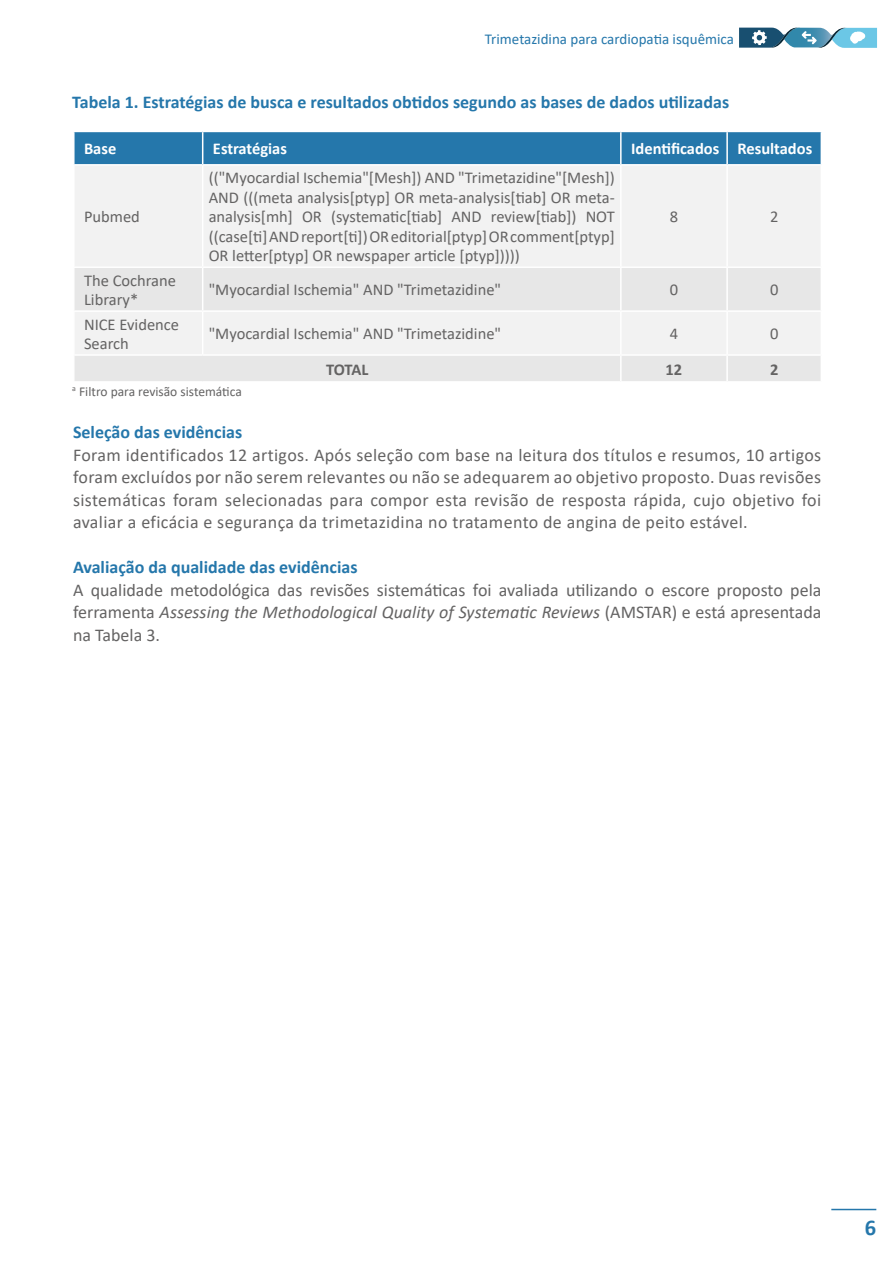
<style>
.page{position:relative;width:893px;height:1263px;background:#fff}
.page>*{position:absolute;margin:0;border:0;box-sizing:border-box;transform-origin:0 0}
.t1{font:700 22.5px "Calibri";color:#2577ab}
.t2{font:18px/22.5px "Calibri";color:#646363;text-align:justify}
.t3{font:700 18px "Calibri";color:#2577ab}
.t4{font:16.5px/19.5px "Calibri";color:#646363}
.t5{font:700 16.5px "Calibri";color:#fff}
.t6{font:700 16.5px "Calibri";letter-spacing:-.02em;color:#646363}
.t7{font:15px "Calibri";color:#2577ab}
.t8{font:13.5px "Calibri";color:#646363}
.s1{font-style:italic}
</style>
<div class="page">
<hr style="left:831px;top:1209px;width:45px;height:1px;background:#2577ab">
<svg style="left:739px;top:28px;width:138px;height:20px"></svg>
<div style="left:75px;top:132px;width:746px;height:32px;background:#2577ab"></div>
<div style="left:74px;top:165px;width:129px;height:102px;background:#f2f2f2"></div>
<div style="left:204px;top:166px;width:616px;height:100px;background:#f2f2f2"></div>
<div style="left:75px;top:268px;width:746px;height:42px;background:#e7e7e7"></div>
<hr style="left:202px;top:132px;width:1px;height:32px;background:#fff">
<hr style="left:620px;top:132px;width:2px;height:32px;background:#fff">
<hr style="left:726px;top:132px;width:2px;height:32px;background:#fff">
<hr style="left:73px;top:164px;width:130px;height:2px;background:#fff">
<hr style="left:73px;top:166px;width:2px;height:100px;background:#fff">
<hr style="left:202px;top:166px;width:1px;height:100px;background:#fff">
<hr style="left:620px;top:166px;width:2px;height:100px;background:#fff">
<hr style="left:726px;top:166px;width:2px;height:100px;background:#fff">
<hr style="left:73px;top:266px;width:130px;height:2px;background:#fff">
<hr style="left:202px;top:268px;width:1px;height:42px;background:#fff">
<hr style="left:620px;top:268px;width:2px;height:42px;background:#fff">
<hr style="left:726px;top:268px;width:2px;height:42px;background:#fff">
<svg style="left:74px;top:312px;width:747px;height:69px"></svg>
<p class="t7" style="left:485px;top:28px;width:251px">Trimetazidina para cardiopatia isquêmica</p>
<p class="t3" style="left:72px;top:89px;width:658px">Tabela 1. Estratégias de busca e resultados obtidos segundo as bases de dados utilizadas</p>
<p class="t5" style="left:84px;top:137px;width:34px">Base</p>
<p class="t5" style="left:213px;top:137px;width:76px">Estratégias</p>
<p class="t5" style="left:631px;top:137px;width:183px">Identificados Resultados</p>
<p class="t4" style="left:84px;top:207px;width:57px">Pubmed</p>
<p class="t4" style="left:209px;top:168px;width:408px;text-align:justify">(("Myocardial Ischemia"[Mesh]) AND "Trimetazidine"[Mesh])<br>AND (((meta analysis[ptyp] OR meta-analysis[tiab] OR meta&shy;analysis[mh] OR (systematic[tiab] AND review[tiab]) NOT ((case[ti] AND report[ti]) OR editorial[ptyp] OR comment[ptyp] OR letter[ptyp] OR newspaper article [ptyp]))))</p>
<p class="t4" style="left:670px;top:207px;width:10px">8</p>
<p class="t4" style="left:770px;top:207px;width:10px">2</p>
<p class="t4" style="left:84px;top:270px;width:93px">The Cochrane<br>Library*</p>
<p class="t4" style="left:209px;top:280px;width:294px">"Myocardial Ischemia" AND "Trimetazidine"</p>
<p class="t4" style="left:670px;top:280px;width:10px">0</p>
<p class="t4" style="left:770px;top:280px;width:10px">0</p>
<p class="t4" style="left:84px;top:314px;width:97px">NICE Evidence<br>Search</p>
<p class="t4" style="left:209px;top:324px;width:294px">"Myocardial Ischemia" AND "Trimetazidine"</p>
<p class="t4" style="left:670px;top:324px;width:10px">4</p>
<p class="t4" style="left:770px;top:324px;width:10px">0</p>
<p class="t6" style="left:326px;top:357px;width:44px">TOTAL</p>
<p class="t6" style="left:666px;top:357px;width:18px">12</p>
<p class="t6" style="left:770px;top:357px;width:10px">2</p>
<p class="t8" style="left:72px;top:382px;width:171px"><sup>a</sup> Filtro para revisão sistemática</p>
<p class="t3" style="left:73px;top:420px;width:171px">Seleção das evidências</p>
<p class="t2" style="left:73px;top:443px;width:750px">Foram identificados 12 artigos. Após seleção com base na leitura dos títulos e resumos, 10 artigos foram excluídos por não serem relevantes ou não se adequarem ao objetivo proposto. Duas revisões sistemáticas foram selecionadas para compor esta revisão de resposta rápida, cujo objetivo foi avaliar a eficácia e segurança da trimetazidina no tratamento de angina de peito estável.</p>
<p class="t3" style="left:73px;top:555px;width:286px">Avaliação da qualidade das evidências</p>
<p class="t2" style="left:73px;top:578px;width:750px">A qualidade metodológica das revisões sistemáticas foi avaliada utilizando o escore proposto pela ferramenta <span class="s1">Assessing the Methodological Quality of Systematic Reviews</span> (AMSTAR) e está apresentada na Tabela 3.</p>
<p class="t1" style="left:865px;top:1211px;width:13px">6</p>
</div>
